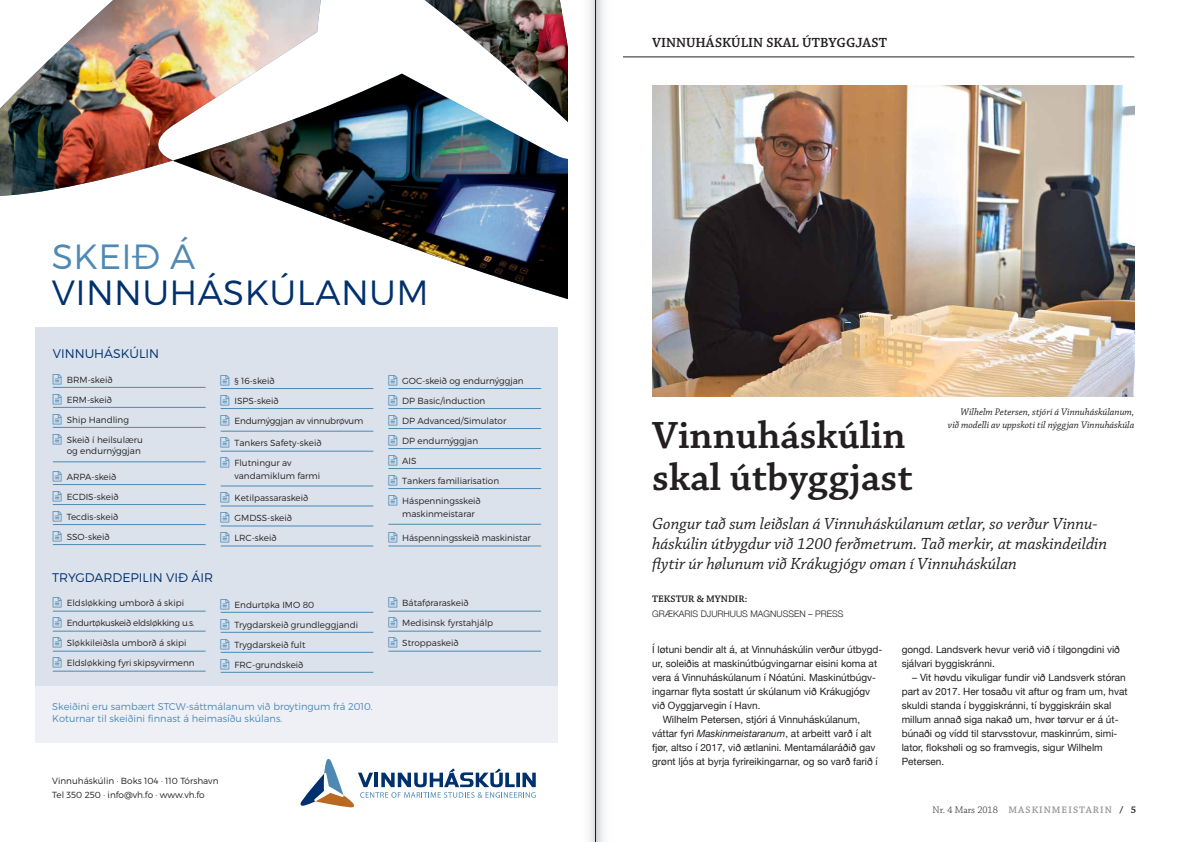
<style>
.page{position:relative;width:1191px;height:842px;background:#fff}
.page>*{position:absolute;margin:0;border:0;box-sizing:border-box;transform-origin:0 0}
.t1{font:600 40px/42px "Chaparral Pro";color:#231f20}
.t2{font:300 35px "Montserrat";letter-spacing:.01em;color:#00306d}
.t3{font:300 35px "Montserrat";letter-spacing:.01em;color:#4e89b4}
.t4{font:italic 17px/20px "Chaparral Pro";color:#231f20}
.t5{font:600 14px "Chaparral Pro";color:#231f20}
.t6{font:300 12.5px "Montserrat";color:#00306d}
.t7{font:10px/14px "Helvetica Neue";color:#231f20}
.t8{font:italic 10px/12.5px "Chaparral Pro";color:#231f20;text-align:right}
.t9{font:600 10px "Chaparral Pro";letter-spacing:.105em;color:#979898}
.t10{font:600 10px "Chaparral Pro";color:#231f20}
.t11{font:300 9.9px/12.1px "Montserrat";color:#4e89b4}
.t12{font:300 9px "Helvetica Neue";color:#231f20}
.t13{font:300 8.9px/11.8px "Montserrat";color:#231f20}
.t14{font:300 8.9px "Montserrat";letter-spacing:-.03em;color:#231f20}
.t15{font:300 8.9px "Montserrat";letter-spacing:-.02em;color:#231f20}
.s1{font-style:italic}
.s2{font-weight:300;color:#231f20}
.s3{color:#231f20}
</style>
<div class="page">
<hr style="left:57px;top:57px;width:1077px;height:1px;background:#231f20">
<div style="left:35px;top:327px;width:522px;height:392px;background:#dbe2eb"></div>
<hr style="left:53px;top:387px;width:153px;height:1px;background:#4e89b4">
<hr style="left:53px;top:407px;width:153px;height:1px;background:#4e89b4">
<hr style="left:53px;top:427px;width:153px;height:1px;background:#4e89b4">
<hr style="left:53px;top:462px;width:153px;height:1px;background:#4e89b4">
<hr style="left:53px;top:484px;width:153px;height:1px;background:#4e89b4">
<hr style="left:53px;top:504px;width:153px;height:1px;background:#4e89b4">
<hr style="left:53px;top:524px;width:153px;height:1px;background:#4e89b4">
<hr style="left:53px;top:544px;width:153px;height:1px;background:#4e89b4">
<hr style="left:221px;top:388px;width:152px;height:1px;background:#4e89b4">
<hr style="left:221px;top:408px;width:152px;height:1px;background:#4e89b4">
<hr style="left:221px;top:431px;width:152px;height:1px;background:#4e89b4">
<hr style="left:221px;top:451px;width:152px;height:1px;background:#4e89b4">
<hr style="left:221px;top:486px;width:152px;height:1px;background:#4e89b4">
<hr style="left:221px;top:506px;width:152px;height:1px;background:#4e89b4">
<hr style="left:221px;top:526px;width:152px;height:1px;background:#4e89b4">
<hr style="left:221px;top:546px;width:152px;height:1px;background:#4e89b4">
<hr style="left:388px;top:388px;width:153px;height:1px;background:#4e89b4">
<hr style="left:388px;top:408px;width:153px;height:1px;background:#4e89b4">
<hr style="left:388px;top:428px;width:153px;height:1px;background:#4e89b4">
<hr style="left:388px;top:448px;width:153px;height:1px;background:#4e89b4">
<hr style="left:388px;top:468px;width:153px;height:1px;background:#4e89b4">
<hr style="left:388px;top:488px;width:153px;height:1px;background:#4e89b4">
<hr style="left:388px;top:524px;width:153px;height:1px;background:#4e89b4">
<hr style="left:388px;top:546px;width:153px;height:1px;background:#4e89b4">
<hr style="left:53px;top:611px;width:153px;height:1px;background:#4e89b4">
<hr style="left:53px;top:631px;width:153px;height:1px;background:#4e89b4">
<hr style="left:53px;top:651px;width:153px;height:1px;background:#4e89b4">
<hr style="left:53px;top:671px;width:153px;height:1px;background:#4e89b4">
<hr style="left:221px;top:612px;width:152px;height:1px;background:#4e89b4">
<hr style="left:221px;top:632px;width:152px;height:1px;background:#4e89b4">
<hr style="left:221px;top:652px;width:152px;height:1px;background:#4e89b4">
<hr style="left:221px;top:672px;width:152px;height:1px;background:#4e89b4">
<hr style="left:388px;top:611px;width:153px;height:1px;background:#4e89b4">
<hr style="left:388px;top:631px;width:153px;height:1px;background:#4e89b4">
<hr style="left:388px;top:651px;width:153px;height:1px;background:#4e89b4">
<div style="left:35px;top:686px;width:522px;height:57px;background:#eef0f6"></div>
<svg style="left:300px;top:759px;width:236px;height:48px"></svg>
<img style="left:0;top:0;width:321px;height:196px">
<img style="left:173px;top:74px;width:395px;height:226px">
<svg style="left:358px;top:0;width:67px;height:136px"></svg>
<img style="left:425px;top:0;width:143px;height:136px">
<svg style="left:652px;top:396px;width:424px;height:1px"></svg>
<img style="left:652px;top:85px;width:482px;height:311px">
<svg style="left:568px;top:0;width:54px;height:842px"></svg>
<hr style="left:595px;top:0;width:1px;height:842px;background:#231f20">
<h2 class="t3" style="left:52px;top:235px;width:145px">SKEIÐ Á</h2>
<h2 class="t2" style="left:52px;top:272px;width:378px">VINNUHÁSKÚLANUM</h2>
<p class="t6" style="left:53px;top:346px;width:108px">VINNUHÁSKÚLIN</p>
<p class="t13" style="left:67px;top:373px;width:47px">BRM-skeið</p>
<p class="t13" style="left:67px;top:393px;width:47px">ERM-skeið</p>
<p class="t13" style="left:67px;top:413px;width:64px">Ship Handling</p>
<p class="t13" style="left:67px;top:433px;width:78px">Skeið í heilsulæru og endurnýggjan</p>
<p class="t13" style="left:67px;top:471px;width:51px">ARPA-skeið</p>
<p class="t13" style="left:67px;top:491px;width:53px">ECDIS-skeið</p>
<p class="t13" style="left:67px;top:511px;width:53px">Tecdis-skeið</p>
<p class="t13" style="left:67px;top:531px;width:44px">SSO-skeið</p>
<p class="t6" style="left:52px;top:570px;width:162px">TRYGDARDEPILIN VIÐ ÁIR</p>
<p class="t13" style="left:67px;top:597px;width:119px">Eldsløkking umborð á skipi</p>
<p class="t14" style="left:67px;top:618px;width:129px">Endurtøkuskeið eldsløkking u.s.</p>
<p class="t13" style="left:67px;top:637px;width:121px">Sløkkileiðsla umborð á skipi</p>
<p class="t13" style="left:67px;top:657px;width:129px">Eldsløkking fyri skipsyvirmenn</p>
<p class="t13" style="left:234px;top:374px;width:42px">§ 16-skeið</p>
<p class="t13" style="left:234px;top:395px;width:46px">ISPS-skeið</p>
<p class="t15" style="left:234px;top:415px;width:130px">Endurnýggjan av vinnubrøvum</p>
<p class="t13" style="left:234px;top:437px;width:88px">Tankers Safety-skeið</p>
<p class="t13" style="left:234px;top:457px;width:87px;line-height:12.1px">Flutningur av vandamiklum farmi</p>
<p class="t13" style="left:234px;top:492px;width:75px">Ketilpassaraskeið</p>
<p class="t13" style="left:234px;top:512px;width:59px">GMDSS-skeið</p>
<p class="t13" style="left:234px;top:532px;width:44px">LRC-skeið</p>
<p class="t13" style="left:234px;top:598px;width:81px">Endurtøka IMO 80</p>
<p class="t13" style="left:234px;top:618px;width:125px">Trygdarskeið grundleggjandi</p>
<p class="t13" style="left:234px;top:638px;width:73px">Trygdarskeið fult</p>
<p class="t13" style="left:234px;top:658px;width:70px">FRC-grundskeið</p>
<p class="t11" style="left:52px;top:700px;width:322px">Skeiðini eru sambært STCW-sáttmálanum við broytingum frá 2010.<br>Koturnar til skeiðini finnast á heimasíðu skúlans.</p>
<p class="t13" style="left:52px;top:774px;width:168px;line-height:13.9px">Vinnuháskúlin · Boks 104 · 110 Tórshavn<br>Tel 350 250 · info@vh.fo · www.vh.fo</p>
<p class="t13" style="left:402px;top:374px;width:123px">GOC-skeið og endurnýggjan</p>
<p class="t13" style="left:402px;top:395px;width:85px">DP Basic/induction</p>
<p class="t13" style="left:402px;top:415px;width:106px">DP Advanced/Simulator</p>
<p class="t13" style="left:402px;top:435px;width:77px">DP endurnýggjan</p>
<p class="t13" style="left:402px;top:455px;width:16px">AIS</p>
<p class="t13" style="left:402px;top:475px;width:98px">Tankers familiarisation</p>
<p class="t13" style="left:402px;top:494px;width:80px;line-height:13.1px">Háspenningsskeið maskinmeistarar</p>
<p class="t13" style="left:402px;top:532px;width:130px">Háspenningsskeið maskinistar</p>
<p class="t13" style="left:402px;top:597px;width:68px">Bátaføraraskeið</p>
<p class="t13" style="left:402px;top:617px;width:92px">Medisinsk fyrstahjálp</p>
<p class="t13" style="left:402px;top:637px;width:58px">Stroppaskeið</p>
<h3 class="t5" style="left:652px;top:35px;width:236px">VINNUHÁSKÚLIN SKAL ÚTBYGGJAST</h3>
<h1 class="t1" style="left:652px;top:416px;width:262px">Vinnuháskúlin skal útbyggjast</h1>
<p class="t8" style="left:947px;top:406px;width:188px">Wilhelm Petersen, stjóri á Vinnuháskúlanum, við modelli av uppskoti til nýggjan Vinnuháskúla</p>
<h3 class="t4" style="left:652px;top:514px;width:456px">Gongur tað sum leiðslan á Vinnuháskúlanum ætlar, so verður Vinnu&shy;háskúlin útbygdur við 1200 ferðmetrum. Tað merkir, at maskindeildin flytir úr hølunum við Krákugjógv oman í Vinnuháskúlan</h3>
<p class="t10" style="left:652px;top:593px;width:97px">TEKSTUR &amp; MYNDIR:</p>
<p class="t12" style="left:652px;top:607px;width:193px">GRÆKARIS DJURHUUS MAGNUSSEN – PRESS</p>
<p class="t7" style="left:652px;top:643px;width:232px">Í løtuni bendir alt á, at Vinnuháskúlin verður útbygd-</p>
<p class="t7" style="left:652px;top:657px;width:226px">ur, soleiðis at maskinútbúgvingarnar eisini koma at</p>
<p class="t7" style="left:652px;top:671px;width:225px">vera á Vinnuháskúlanum í Nóatúni. Maskinútbúgv-</p>
<p class="t7" style="left:652px;top:685px;width:219px">ingarnar flyta sostatt úr skúlanum við Krákugjógv</p>
<p class="t7" style="left:652px;top:699px;width:110px">við Oyggjarvegin í Havn.</p>
<p class="t7" style="left:662px;top:713px;width:199px">Wilhelm Petersen, stjóri á Vinnuháskúlanum,</p>
<p class="t7" style="left:652px;top:727px;width:221px">váttar fyri <span class="s1">Maskinmeistaranum</span>, at arbeitt varð í alt</p>
<p class="t7" style="left:652px;top:741px;width:225px">fjør, altso í 2017, við ætlanini. Mentamálaráðið gav</p>
<p class="t7" style="left:652px;top:755px;width:227px">grønt ljós at byrja fyrireikingarnar, og so varð farið í</p>
<p class="t7" style="left:901px;top:643px;width:220px">gongd. Landsverk hevur verið við í tilgongdini við sjálvari byggiskránni.</p>
<p class="t7" style="left:901px;top:671px;width:227px;text-indent:10px">– Vit høvdu vikuligar fundir við Landsverk stóran part av 2017. Her tosaðu vit aftur og fram um, hvat skuldi standa í byggiskránni, tí byggiskráin skal millum annað siga nakað um, hvør tørvur er á út&shy;búnaði og vídd til starvsstovur, maskinrúm, simi&shy;lator, flokshøli og so framvegis, sigur Wilhelm Petersen.</p>
<p class="t9" style="left:932px;top:804px;width:205px"><span class="s2">Nr. 4 Mars 2018</span> MASKINMEISTARIN <span class="s3">/ 5</span></p>
</div>
